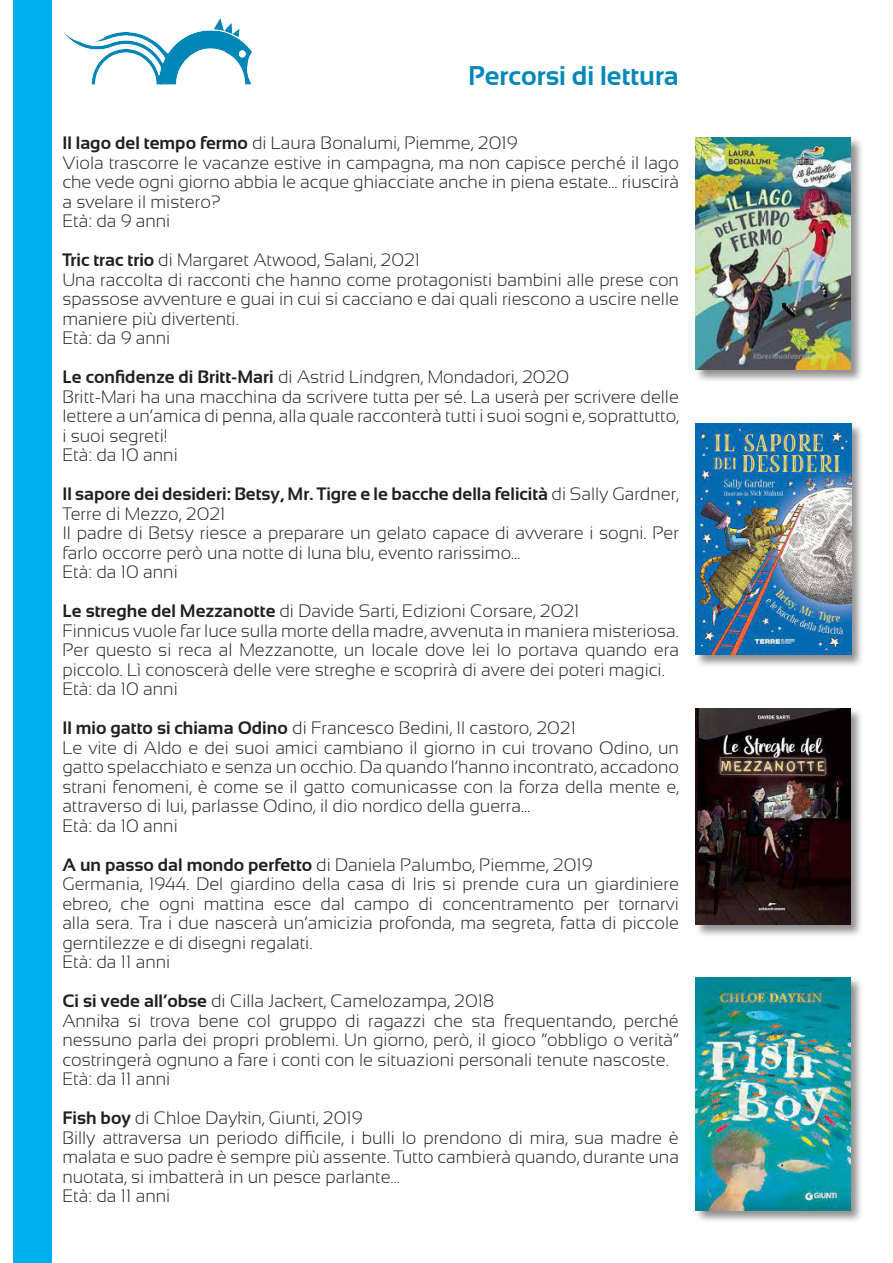
<style>
.page{position:relative;width:893px;height:1263px;background:#fff}
.page>*{position:absolute;margin:0;border:0;box-sizing:border-box;transform-origin:0 0}
.t1{font:700 27px "Sansation";color:#0087b8}
.Predefinito{font:300 18px/19.5px "Sansation";color:#231f20;text-align:justify}
.Predefinito-2{font:700 18px/19.5px "Sansation";color:#231f20}
.s1{font-weight:700}
.s2{font-weight:300}
</style>
<div class="page">
<div style="left:13px;top:0;width:39px;height:1263px;background:#00aeef"></div>
<div style="left:695px;top:707px;width:169px;height:230px;background:#231f20;opacity:.5"></div>
<img style="left:696px;top:708px;width:154px;height:216px">
<div style="left:695px;top:422px;width:170px;height:246px;background:#231f20;opacity:.5"></div>
<img style="left:696px;top:423px;width:155px;height:232px">
<div style="left:695px;top:136px;width:169px;height:247px;background:#231f20;opacity:.5"></div>
<img style="left:695px;top:137px;width:155px;height:233px">
<div style="left:695px;top:977px;width:169px;height:246px;background:#231f20;opacity:.5"></div>
<img style="left:696px;top:978px;width:154px;height:232px">
<img style="left:63px;top:18px;width:189px;height:67px">
<p class="t1" style="left:468px;top:61px;width:212px">Percorsi di lettura</p>
<p class="Predefinito" style="left:62px;top:133px;width:457px"><span class="s1">Il lago del tempo fermo</span> di Laura Bonalumi, Piemme, 2019</p>
<p class="Predefinito" style="left:62px;top:153px;width:618px">Viola trascorre le vacanze estive in campagna, ma non capisce perché il lago che vede ogni giorno abbia le acque ghiacciate anche in piena estate... riuscirà a svelare il mistero?</p>
<p class="Predefinito" style="left:62px;top:211px;width:110px">Età: da 9 anni</p>
<p class="Predefinito" style="left:62px;top:250px;width:359px"><span class="s1">Tric trac trio</span> di Margaret Atwood, Salani, 2021</p>
<p class="Predefinito" style="left:62px;top:270px;width:618px">Una raccolta di racconti che hanno come protagonisti bambini alle prese con spassose avventure e guai in cui si cacciano e dai quali riescono a uscire nelle maniere più divertenti.</p>
<p class="Predefinito" style="left:62px;top:328px;width:110px">Età: da 9 anni</p>
<p class="Predefinito" style="left:62px;top:367px;width:508px"><span class="s1">Le confidenze di Britt-Mari</span> di Astrid Lindgren, Mondadori, 2020</p>
<p class="Predefinito" style="left:62px;top:387px;width:618px">Britt-Mari ha una macchina da scrivere tutta per sé. La userà per scrivere delle lettere a un’amica di penna, alla quale racconterà tutti i suoi sogni e, soprattutto, i suoi segreti!</p>
<p class="Predefinito" style="left:62px;top:445px;width:117px">Età: da 10 anni</p>
<p class="Predefinito-2" style="left:62px;top:484px;width:618px">Il sapore dei desideri: Betsy, Mr. Tigre e le bacche della felicità <span class="s2">di Sally Gardner,<br>Terre di Mezzo, 2021</span></p>
<p class="Predefinito" style="left:62px;top:523px;width:618px">Il padre di Betsy riesce a preparare un gelato capace di avverare i sogni. Per farlo occorre però una notte di luna blu, evento rarissimo…</p>
<p class="Predefinito" style="left:62px;top:562px;width:117px">Età: da 10 anni</p>
<p class="Predefinito" style="left:62px;top:601px;width:519px"><span class="s1">Le streghe del Mezzanotte</span> di Davide Sarti, Edizioni Corsare, 2021</p>
<p class="Predefinito" style="left:62px;top:621px;width:618px">Finnicus vuole far luce sulla morte della madre, avvenuta in maniera misteriosa.<br>Per questo si reca al Mezzanotte, un locale dove lei lo portava quando era piccolo. Lì conoscerà delle vere streghe e scoprirà di avere dei poteri magici.</p>
<p class="Predefinito" style="left:62px;top:679px;width:117px">Età: da 10 anni</p>
<p class="Predefinito" style="left:62px;top:718px;width:515px"><span class="s1">Il mio gatto si chiama Odino</span> di Francesco Bedini, Il castoro, 2021</p>
<p class="Predefinito" style="left:62px;top:738px;width:618px">Le vite di Aldo e dei suoi amici cambiano il giorno in cui trovano Odino, un gatto spelacchiato e senza un occhio. Da quando l’hanno incontrato, accadono strani fenomeni, è come se il gatto comunicasse con la forza della mente e, attraverso di lui, parlasse Odino, il dio nordico della guerra…</p>
<p class="Predefinito" style="left:62px;top:816px;width:117px">Età: da 10 anni</p>
<p class="Predefinito" style="left:62px;top:855px;width:531px"><span class="s1">A un passo dal mondo perfetto</span> di Daniela Palumbo, Piemme, 2019</p>
<p class="Predefinito" style="left:62px;top:874px;width:618px">Germania, 1944. Del giardino della casa di Iris si prende cura un giardiniere ebreo, che ogni mattina esce dal campo di concentramento per tornarvi alla sera. Tra i due nascerà un’amicizia profonda, ma segreta, fatta di piccole gerntilezze e di disegni regalati.</p>
<p class="Predefinito" style="left:62px;top:952px;width:110px">Età: da 11 anni</p>
<p class="Predefinito" style="left:62px;top:991px;width:433px"><span class="s1">Ci si vede all’obse</span> di Cilla Jackert, Camelozampa, 2018</p>
<p class="Predefinito" style="left:62px;top:1011px;width:618px">Annika si trova bene col gruppo di ragazzi che sta frequentando, perché nessuno parla dei propri problemi. Un giorno, però, il gioco “obbligo o verità” costringerà ognuno a fare i conti con le situazioni personali tenute nascoste.</p>
<p class="Predefinito" style="left:62px;top:1069px;width:110px">Età: da 11 anni</p>
<p class="Predefinito" style="left:62px;top:1108px;width:301px"><span class="s1">Fish boy</span> di Chloe Daykin, Giunti, 2019</p>
<p class="Predefinito" style="left:62px;top:1128px;width:618px">Billy attraversa un periodo difficile, i bulli lo prendono di mira, sua madre è malata e suo padre è sempre più assente. Tutto cambierà quando, durante una nuotata, si imbatterà in un pesce parlante…</p>
<p class="Predefinito" style="left:62px;top:1186px;width:110px">Età: da 11 anni</p>
</div>
